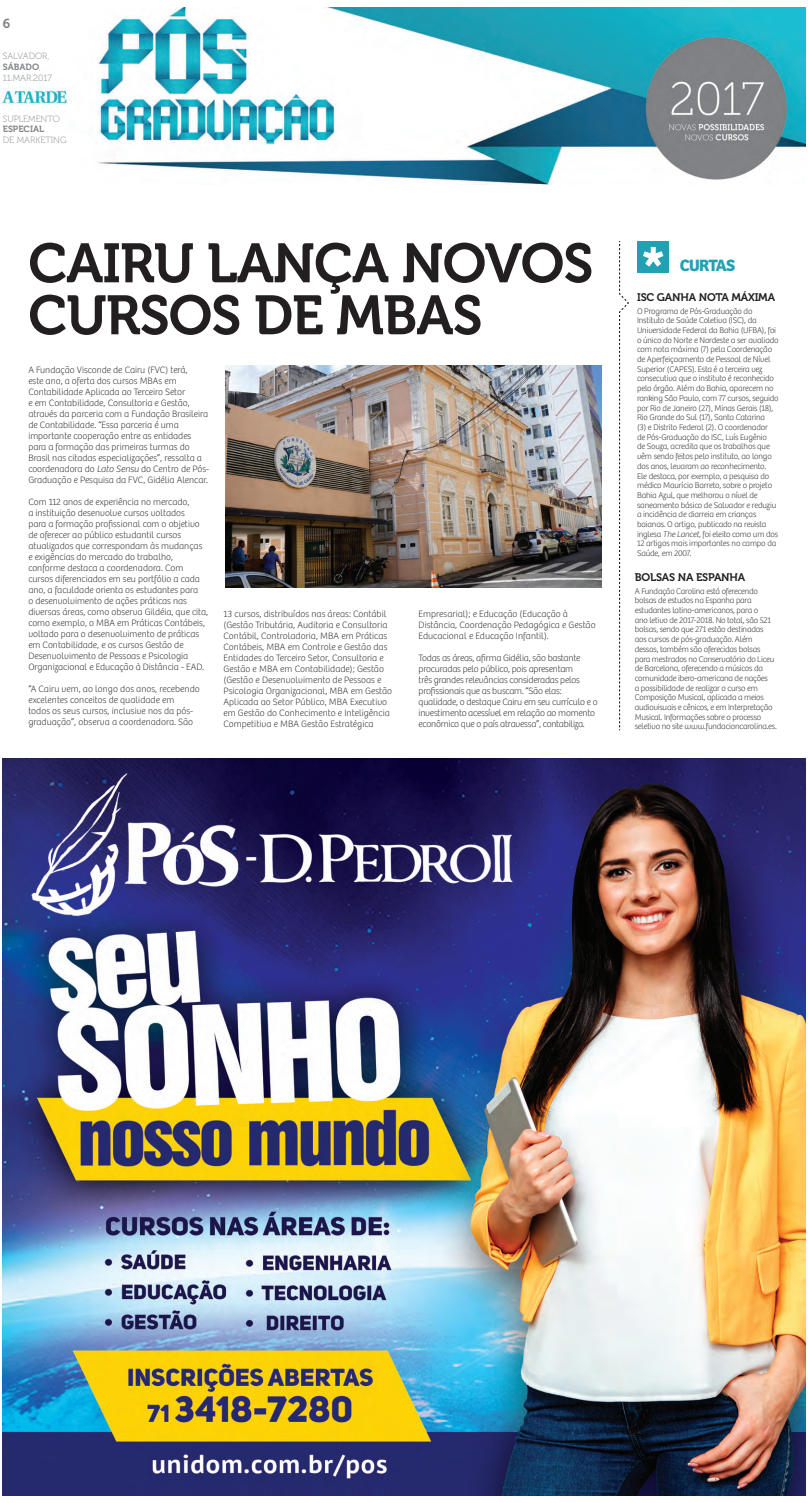
<style>
.page{position:relative;width:808px;height:1503px;background:#fff}
.page>*{position:absolute;margin:0;border:0;box-sizing:border-box;transform-origin:0 0}
.t1{font:55px/52px "Museo 700";letter-spacing:-.02em;color:#231f20}
.t2{font:700 17px "Bree";color:#22a1b2}
.t3{font:13px "Museo 700";color:#808285}
.t4{font:11px "Museo 700";letter-spacing:-.015em;color:#231f20}
.t5{font:100 9.5px/11px "Bree";color:#231f20}
.t6{font:100 9.5px/11px "Bree";letter-spacing:-.02em;color:#231f20}
.t7{font:9px "Museo 100";color:#808285}
.t8{font:9px "Museo 700";color:#808285}
.t9{font:100 8.5px/9.7px "Bree";letter-spacing:-.02em;color:#231f20}
.s1{font-family:"Museo 100"}
.s2{font-style:italic}
</style>
<div class="page">
<img style="left:1px;top:7px;width:804px;height:177px">
<img style="left:3px;top:758px;width:802px;height:737px">
<svg style="left:619px;top:241px;width:10px;height:489px"></svg>
<div style="left:637px;top:241px;width:32px;height:31px;background:#22a1b2"></div>
<svg style="left:643px;top:247px;width:20px;height:20px"></svg>
<img style="left:225px;top:366px;width:377px;height:221px">
<h3 class="t3" style="left:3px;top:17px;width:9px">6</h3>
<p class="t7" style="left:3px;top:52px;width:48px">SALVADOR,</p>
<p class="t8" style="left:3px;top:62px;width:40px">SÁBADO<span class="s1">,</span></p>
<p class="t7" style="left:3px;top:73px;width:51px">11.MAR.2017</p>
<p class="t7" style="left:3px;top:114px;width:58px">SUPLEMENTO</p>
<p class="t8" style="left:3px;top:124px;width:43px">ESPECIAL</p>
<p class="t7" style="left:3px;top:135px;width:65px">DE MARKETING</p>
<h1 class="t1" style="left:28px;top:238px;width:453px">CAIRU LANÇA NOVOS<br>CURSOS</h1>
<h1 class="t1" style="left:254px;top:290px;width:227px">DE MBAS</h1>
<p class="t5" style="left:28px;top:364px;width:182px">A Fundação Visconde de Cairu (FVC) terá,<br>este ano, a oferta dos cursos MBAs em Contabilidade Aplicada ao Terceiro Setor<br>e em Contabilidade, Consultoria e Gestão, através da parceria com a Fundação Brasileira de Contabilidade. “Essa parceria é uma importante cooperação entre as entidades para a formação das primeiras turmas do Brasil nas citadas especializações”, ressalta a coordenadora do <span class="s2">Lato Sensu</span> do Centro de Pós-Graduação e Pesquisa da FVC, Gidélia Alencar.</p>
<p class="t5" style="left:28px;top:496px;width:181px">Com 112 anos de experiência no mercado,<br>a instituição desenvolve cursos voltados<br>para a formação profissional com o objetivo de oferecer ao público estudantil cursos atualizados que correspondam às mudanças e exigências do mercado do trabalho, conforme destaca a coordenadora. Com cursos diferenciados em seu portfólio a cada ano, a faculdade orienta os estudantes para<br>o desenvolvimento de ações práticas nas diversas áreas, como observa Gildéia, que cita, como exemplo, o MBA em Práticas Contábeis, voltado para o desenvolvimento de práticas em Contabilidade, e os cursos Gestão de Desenvolvimento de Pessoas e Psicologia Organizacional e Educação à Distância - EAD.</p>
<p class="t5" style="left:28px;top:684px;width:173px">“A Cairu vem, ao longo dos anos, recebendo excelentes conceitos de qualidade em<br>todos os seus cursos, inclusive nos da pós&shy;graduação”, observa a coordenadora. São</p>
<p class="t5" style="left:223px;top:608px;width:170px">13 cursos, distribuídos nas áreas: Contábil (Gestão Tributária, Auditoria e Consultoria Contábil, Controladoria, MBA em Práticas Contábeis, MBA em Controle e Gestão das Entidades do Terceiro Setor, Consultoria e Gestão e MBA em Contabilidade); Gestão (Gestão e Desenvolvimento de Pessoas e Psicologia Organizacional, MBA em Gestão Aplicada ao Setor Público, MBA Executivo em Gestão do Conhecimento e Inteligência Competitiva e MBA Gestão Estratégica</p>
<p class="t5" style="left:419px;top:608px;width:178px">Empresarial); e Educação (Educação à<br>Distância, Coordenação Pedagógica e Gestão<br>Educacional e Educação Infantil).</p>
<p class="t6" style="left:419px;top:652px;width:181px">Todas as áreas, afirma Gidélia, são bastante procuradas pelo público, pois apresentam<br>três grandes relevâncias consideradas pelos profissionais que as buscam. “São elas: qualidade, o destaque Cairu em seu currículo e o investimento acessível em relação ao momento econômico que o país atravessa”, contabiliza.</p>
<h2 class="t2" style="left:680px;top:255px;width:11px">CURT</h2>
<h2 class="t2" style="left:716px;top:255px;width:21px">AS</h2>
<p class="t4" style="left:637px;top:291px;width:126px">ISC GANHA NOTA MÁXIMA</p>
<p class="t9" style="left:637px;top:306px;width:143px">O Programa de Pós-Graduação do Instituto de Saúde Coletiva (ISC), da Universidade Federal da Bahia (UFBA), foi o único do Norte e Nordeste a ser avaliado com nota máxima (7) pela Coordenação de Aperfeiçoamento de Pessoal de Nível Superior (CAPES). Esta é a terceira vez consecutiva que o instituto é reconhecido pelo órgão. Além da Bahia, aparecem no ranking São Paulo, com 77 cursos, seguido por Rio de Janeiro (27), Minas Gerais (18), Rio Grande do Sul (17), Santa Catarina<br>(3) e Distrito Federal (2). O coordenador<br>de Pós-Graduação do ISC, Luís Eugênio<br>de Souza, acredita que os trabalhos que vêm sendo feitos pelo instituto, ao longo dos anos, levaram ao reconhecimento.<br>Ele destaca, por exemplo, a pesquisa do médico Maurício Barreto, sobre o projeto Bahia Azul, que melhorou o nível de saneamento básico de Salvador e reduziu a incidência de diarreia em crianças baianas. O artigo, publicado na revista inglesa <span class="s2">The Lancet</span>, foi eleito como um dos 12 artigos mais importantes no campo da Saúde, em 2007.</p>
<p class="t4" style="left:635px;top:571px;width:15px">BOLSAS</p>
<p class="t4" style="left:678px;top:571px;width:69px">NA ESPANHA</p>
<p class="t9" style="left:635px;top:586px;width:144px">A Fundação Carolina está oferecendo bolsas de estudos na Espanha para estudantes latino-americanos, para o<br>ano letivo de 2017-2018. No total, são 521 bolsas, sendo que 271 estão destinadas aos cursos de pós-graduação. Além dessas, também são oferecidas bolsas para mestrados no Conservatório do Liceu de Barcelona, oferecendo a músicos da comunidade ibero-americana de nações<br>a possibilidade de realizar o curso em Composição Musical, aplicada a meios audiovisuais e cênicos, e em Interpretação Musical. Informações sobre o processo seletivo no site www.fundacioncarolina.es.</p>
</div>
